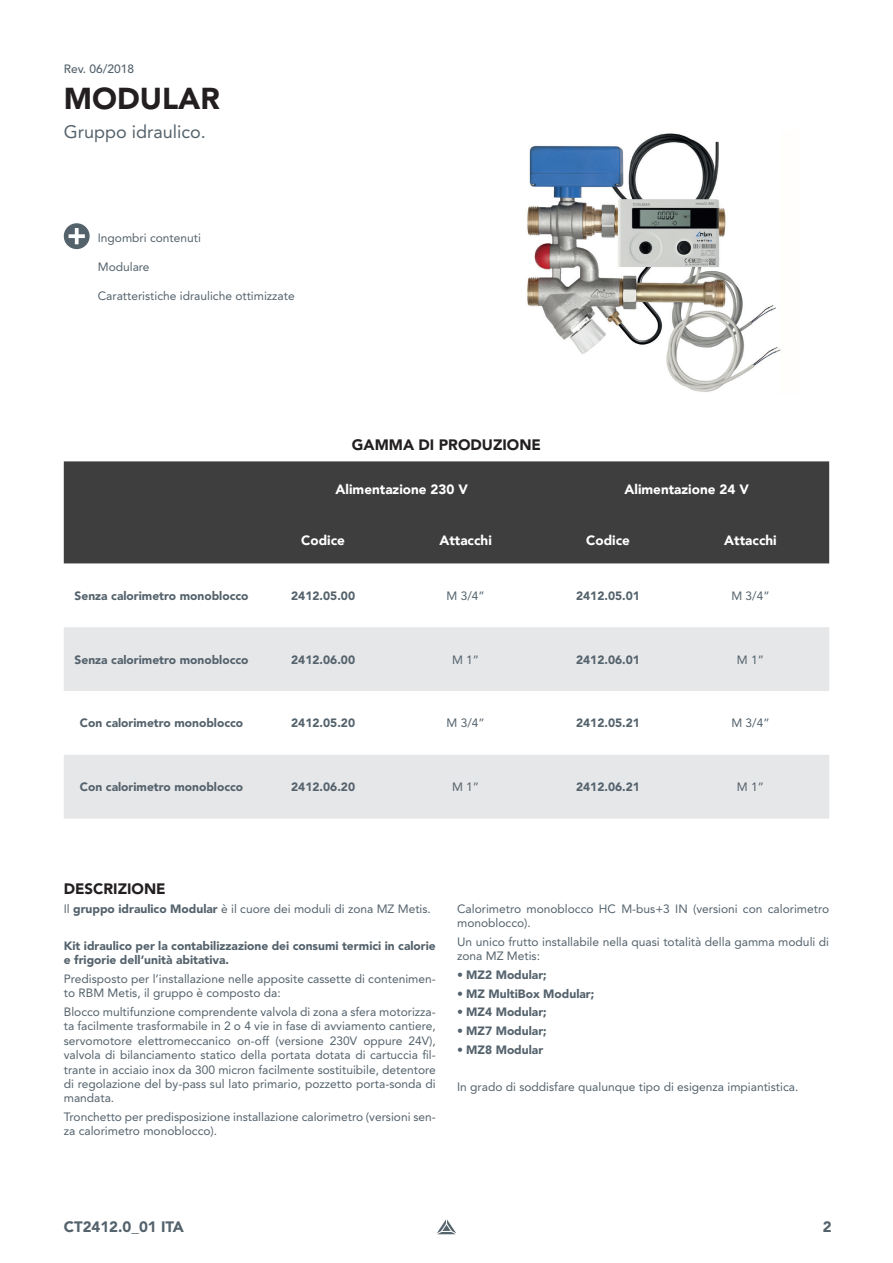
<style>
.page{position:relative;width:893px;height:1263px;background:#fff}
.page>*{position:absolute;margin:0;border:0;box-sizing:border-box;transform-origin:0 0}
.t1{font:900 30px "Avenir LT Pro";color:#231f20}
.t2{font:18px "Avenir LT Pro";color:#55636c}
.t3{font:900 15px "Avenir LT Pro";color:#231f20}
.t4{font:900 15px "Avenir LT Pro";color:#54626c}
.t5{font:900 13.5px "Avenir";color:#fff}
.t6{font:12px/14.4px "Avenir LT Pro";color:#54626c}
.t7{font:900 12px/14.4px "Avenir LT Pro";color:#54626c}
.t8{font:500 12px "Avenir LT Pro";color:#54626c}
.s1{font-weight:900}
</style>
<div class="page">
<svg style="left:437px;top:1219px;width:19px;height:15px"></svg>
<div style="left:64px;top:223px;width:26px;height:26px;background:#54626c;border-radius:50%"></div>
<svg style="left:69px;top:228px;width:16px;height:16px"></svg>
<div style="left:64px;top:461px;width:765px;height:102px;background:#3e3e3f"></div>
<svg style="left:64px;top:627px;width:765px;height:192px;fill:#e6e7e9"></svg>
<img style="left:527px;top:133px;width:254px;height:259px">
<p class="t8" style="left:64px;top:62px;width:72px">Rev. 06/2018</p>
<h1 class="t1" style="left:64px;top:80px;width:158px">MODULAR</h1>
<h2 class="t2" style="left:64px;top:121px;width:144px">Gruppo idraulico.</h2>
<p class="t6" style="left:98px;top:230px;width:105px">Ingombri contenuti</p>
<p class="t6" style="left:98px;top:259px;width:53px">Modulare</p>
<p class="t6" style="left:98px;top:288px;width:198px">Caratteristiche idrauliche ottimizzate</p>
<p class="t3" style="left:352px;top:436px;width:191px">GAMMA DI PRODUZIONE</p>
<p class="t5" style="left:336px;top:477px;width:134px">Alimentazione 230 V</p>
<p class="t5" style="left:624px;top:477px;width:126px">Alimentazione 24 V</p>
<p class="t5" style="left:301px;top:528px;width:45px">Codice</p>
<p class="t5" style="left:439px;top:528px;width:54px">Attacchi</p>
<p class="t5" style="left:586px;top:528px;width:45px">Codice</p>
<p class="t5" style="left:724px;top:528px;width:54px">Attacchi</p>
<p class="t7" style="left:75px;top:588px;width:175px">Senza calorimetro monoblocco</p>
<p class="t7" style="left:291px;top:588px;width:65px">2412.05.00</p>
<p class="t6" style="left:446px;top:588px;width:40px">M 3/4”</p>
<p class="t7" style="left:576px;top:588px;width:65px">2412.05.01</p>
<p class="t6" style="left:731px;top:588px;width:40px">M 3/4”</p>
<p class="t7" style="left:75px;top:652px;width:175px">Senza calorimetro monoblocco</p>
<p class="t7" style="left:291px;top:652px;width:65px">2412.06.00</p>
<p class="t6" style="left:452px;top:652px;width:29px">M 1”</p>
<p class="t7" style="left:576px;top:652px;width:65px">2412.06.01</p>
<p class="t6" style="left:737px;top:652px;width:29px">M 1”</p>
<p class="t7" style="left:80px;top:716px;width:165px">Con calorimetro monoblocco</p>
<p class="t7" style="left:291px;top:716px;width:65px">2412.05.20</p>
<p class="t6" style="left:446px;top:716px;width:40px">M 3/4”</p>
<p class="t7" style="left:576px;top:716px;width:65px">2412.05.21</p>
<p class="t6" style="left:731px;top:716px;width:40px">M 3/4”</p>
<p class="t7" style="left:80px;top:780px;width:165px">Con calorimetro monoblocco</p>
<p class="t7" style="left:291px;top:780px;width:65px">2412.06.20</p>
<p class="t6" style="left:452px;top:780px;width:29px">M 1”</p>
<p class="t7" style="left:576px;top:780px;width:65px">2412.06.21</p>
<p class="t6" style="left:737px;top:780px;width:29px">M 1”</p>
<p class="t3" style="left:64px;top:880px;width:103px">DESCRIZIONE</p>
<p class="t6" style="left:64px;top:901px;width:369px">Il <span class="s1">gruppo idraulico Modular</span> è il cuore dei moduli di zona MZ Metis.</p>
<p class="t7" style="left:64px;top:938px;width:374px">Kit idraulico per la contabilizzazione dei consumi termici in calorie e frigorie dell’unità abitativa.</p>
<p class="t6" style="left:64px;top:971px;width:374px">Predisposto per l’installazione nelle apposite cassette di contenimen&shy;to RBM Metis, il gruppo è composto da:</p>
<p class="t6" style="left:64px;top:1004px;width:374px;text-align:justify">Blocco multifunzione comprendente valvola di zona a sfera motorizza&shy;ta facilmente trasformabile in 2 o 4 vie in fase di avviamento cantiere, servomotore elettromeccanico on-off (versione 230V oppure 24V), valvola di bilanciamento statico della portata dotata di cartuccia fil&shy;trante in acciaio inox da 300 micron facilmente sostituibile, detentore di regolazione del by-pass sul lato primario, pozzetto porta-sonda di mandata.</p>
<p class="t6" style="left:64px;top:1109px;width:374px">Tronchetto per predisposizione installazione calorimetro (versioni sen&shy;za calorimetro monoblocco).</p>
<p class="t6" style="left:457px;top:901px;width:374px">Calorimetro monoblocco HC M-bus+3 IN (versioni con calorimetro monoblocco).</p>
<p class="t6" style="left:457px;top:934px;width:374px">Un unico frutto installabile nella quasi totalità della gamma moduli di zona MZ Metis:</p>
<p class="t7" style="left:457px;top:968px;width:91px">• MZ2 Modular;</p>
<p class="t7" style="left:457px;top:986px;width:139px">• MZ MultiBox Modular;</p>
<p class="t7" style="left:457px;top:1005px;width:91px">• MZ4 Modular;</p>
<p class="t7" style="left:457px;top:1024px;width:91px">• MZ7 Modular;</p>
<p class="t7" style="left:457px;top:1042px;width:88px">• MZ8 Modular</p>
<p class="t6" style="left:457px;top:1079px;width:343px">In grado di soddisfare qualunque tipo di esigenza impiantistica.</p>
<p class="t4" style="left:64px;top:1218px;width:122px">CT2412.0_01 ITA</p>
<p class="t4" style="left:823px;top:1218px;width:10px">2</p>
</div>
